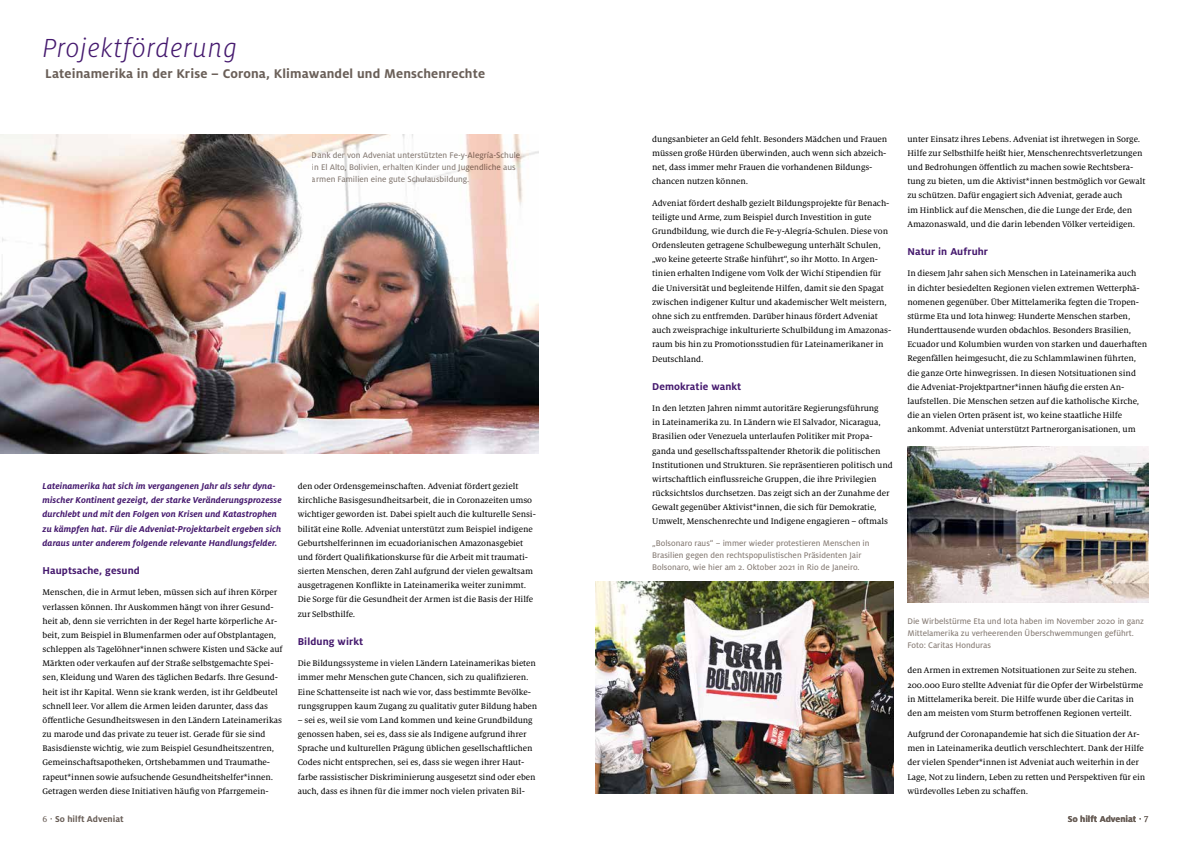
<style>
.page{position:relative;width:1191px;height:842px;background:#fff}
.page>*{position:absolute;margin:0;border:0;box-sizing:border-box;transform-origin:0 0}
.t1{font:italic 300 29px "Milo OT";letter-spacing:.04em;color:#45196e}
.t2{font:700 14px "Milo OT";letter-spacing:.01em;color:#6a5f58}
.t3{font:700 11px "Milo OT";letter-spacing:.01em;color:#45196e}
.t4{font:italic 700 9.5px/14.2px "Milo OT";letter-spacing:.01em;color:#45196e}
.t5{font:700 9.5px "Milo OT";color:#6a5f58}
.t6{font:9px/14.2px "Milo Serif OT Text";letter-spacing:-.005em;color:#000}
.t7{font:9px/12px "Milo OT Text";color:#847972}
.s1{font-family:"Milo Serif OT Text";font-weight:400}
.s2{font-family:"Milo Serif OT Text";font-weight:400;font-size:11px}
</style>
<div class="page">
<img style="left:595px;top:581px;width:298px;height:213px">
<img style="left:907px;top:446px;width:241px;height:156px">
<img style="left:0;top:135px;width:539px;height:319px">
<h1 class="t1" style="left:43px;top:32px;width:196px">Projektförderung</h1>
<h2 class="t2" style="left:45px;top:66px;width:441px">Lateinamerika in der Krise – Corona, Klimawandel und Menschenrechte</h2>
<p class="t7" style="left:312px;top:149px;width:210px">Dank der von Adveniat unterstützten Fe-y-Alegría-Schule in El Alto, Bolivien, erhalten Kinder und Jugendliche aus armen Familien eine gute Schulausbildung.</p>
<p class="t4" style="left:43px;top:479px;width:241px">Lateinamerika hat sich im vergangenen Jahr als sehr dyna&shy;mischer Kontinent gezeigt, der starke Veränderungsprozesse durchlebt und mit den Folgen von Krisen und Katastrophen zu kämpfen hat. Für die Adveniat-Projektarbeit ergeben sich daraus unter anderem folgende relevante Handlungsfelder.</p>
<p class="t3" style="left:43px;top:564px;width:99px">Hauptsache, gesund</p>
<p class="t6" style="left:43px;top:586px;width:242px">Menschen, die in Armut leben, müssen sich auf ihren Körper verlassen können. Ihr Auskommen hängt von ihrer Gesund&shy;heit ab, denn sie verrichten in der Regel harte körperliche Ar&shy;beit, zum Beispiel in Blumenfarmen oder auf Obstplantagen, schleppen als Tagelöhner*innen schwere Kisten und Säcke auf Märkten oder verkaufen auf der Straße selbstgemachte Spei&shy;sen, Kleidung und Waren des täglichen Bedarfs. Ihre Gesund&shy;heit ist ihr Kapital. Wenn sie krank werden, ist ihr Geldbeutel schnell leer. Vor allem die Armen leiden darunter, dass das öffentliche Gesundheitswesen in den Ländern Lateinamerikas zu marode und das private zu teuer ist. Gerade für sie sind Basisdienste wichtig, wie zum Beispiel Gesundheitszentren, Gemeinschaftsapotheken, Ortshebammen und Traumathe&shy;rapeut*innen sowie aufsuchende Gesundheitshelfer*innen.<br>Getragen werden diese Initiativen häufig von Pfarrgemein-</p>
<p class="t5" style="left:43px;top:814px;width:83px"><span class="s1">6</span> <span class="s2">·</span> So hilft Adveniat</p>
<p class="t6" style="left:298px;top:479px;width:240px">den oder Ordensgemeinschaften. Adveniat fördert gezielt kirchliche Basisgesundheitsarbeit, die in Coronazeiten umso wichtiger geworden ist. Dabei spielt auch die kulturelle Sensi&shy;bilität eine Rolle. Adveniat unterstützt zum Beispiel indigene Geburtshelferinnen im ecuadorianischen Amazonasgebiet und fördert Qualifikationskurse für die Arbeit mit traumati&shy;sierten Menschen, deren Zahl aufgrund der vielen gewaltsam ausgetragenen Konflikte in Lateinamerika weiter zunimmt.<br>Die Sorge für die Gesundheit der Armen ist die Basis der Hilfe zur Selbsthilfe.</p>
<p class="t3" style="left:298px;top:635px;width:67px">Bildung wirkt</p>
<p class="t6" style="left:298px;top:656px;width:241px">Die Bildungssysteme in vielen Ländern Lateinamerikas bieten immer mehr Menschen gute Chancen, sich zu qualifizieren.<br>Eine Schattenseite ist nach wie vor, dass bestimmte Bevölke&shy;rungsgruppen kaum Zugang zu qualitativ guter Bildung haben</p>
<p class="t6" style="left:298px;top:713px;width:239px">– sei es, weil sie vom Land kommen und keine Grundbildung genossen haben, sei es, dass sie als Indigene aufgrund ihrer Sprache und kulturellen Prägung üblichen gesellschaftlichen Codes nicht entsprechen, sei es, dass sie wegen ihrer Haut&shy;farbe rassistischer Diskriminierung ausgesetzt sind oder eben auch, dass es ihnen für die immer noch vielen privaten Bil-</p>
<p class="t6" style="left:652px;top:132px;width:237px">dungsanbieter an Geld fehlt. Besonders Mädchen und Frauen müssen große Hürden überwinden, auch wenn sich abzeich&shy;net, dass immer mehr Frauen die vorhandenen Bildungs&shy;chancen nutzen können.</p>
<p class="t6" style="left:652px;top:196px;width:240px">Adveniat fördert deshalb gezielt Bildungsprojekte für Benach&shy;teiligte und Arme, zum Beispiel durch Investition in gute Grundbildung, wie durch die Fe-y-Alegría-Schulen. Diese von Ordensleuten getragene Schulbewegung unterhält Schulen, „wo keine geteerte Straße hinführt“, so ihr Motto. In Argen&shy;tinien erhalten Indigene vom Volk der Wichí Stipendien für die Universität und begleitende Hilfen, damit sie den Spagat zwischen indigener Kultur und akademischer Welt meistern, ohne sich zu entfremden. Darüber hinaus fördert Adveniat auch zweisprachige inkulturierte Schulbildung im Amazonas&shy;raum bis hin zu Promotionsstudien für Lateinamerikaner in Deutschland.</p>
<p class="t3" style="left:652px;top:380px;width:91px">Demokratie wankt</p>
<p class="t6" style="left:652px;top:401px;width:242px">In den letzten Jahren nimmt autoritäre Regierungsführung<br>in Lateinamerika zu. In Ländern wie El Salvador, Nicaragua, Brasilien oder Venezuela unterlaufen Politiker mit Propa&shy;ganda und gesellschaftsspaltender Rhetorik die politischen Institutionen und Strukturen. Sie repräsentieren politisch und wirtschaftlich einflussreiche Gruppen, die ihre Privilegien rücksichtslos durchsetzen. Das zeigt sich an der Zunahme der Gewalt gegenüber Aktivist*innen, die sich für Demokratie, Umwelt, Menschenrechte und Indigene engagieren – oftmals</p>
<p class="t7" style="left:652px;top:537px;width:219px">„Bolsonaro raus“ – immer wieder protestieren Menschen in<br>Brasilien gegen den rechtspopulistischen Präsidenten Jair<br>Bolsonaro, wie hier am 2. Oktober 2021 in Rio de Janeiro.</p>
<p class="t6" style="left:907px;top:132px;width:239px">unter Einsatz ihres Lebens. Adveniat ist ihretwegen in Sorge.<br>Hilfe zur Selbsthilfe heißt hier, Menschenrechtsverletzungen und Bedrohungen öffentlich zu machen sowie Rechtsbera&shy;tung zu bieten, um die Aktivist*innen bestmöglich vor Gewalt zu schützen. Dafür engagiert sich Adveniat, gerade auch<br>im Hinblick auf die Menschen, die die Lunge der Erde, den Amazonaswald, und die darin lebenden Völker verteidigen.</p>
<p class="t3" style="left:907px;top:245px;width:82px">Natur in Aufruhr</p>
<p class="t6" style="left:907px;top:267px;width:241px">In diesem Jahr sahen sich Menschen in Lateinamerika auch<br>in dichter besiedelten Regionen vielen extremen Wetterphä&shy;nomenen gegenüber. Über Mittelamerika fegten die Tropen&shy;stürme Eta und Iota hinweg: Hunderte Menschen starben, Hunderttausende wurden obdachlos. Besonders Brasilien, Ecuador und Kolumbien wurden von starken und dauerhaften Regenfällen heimgesucht, die zu Schlammlawinen führten, die ganze Orte hinwegrissen. In diesen Notsituationen sind die Adveniat-Projektpartner*innen häufig die ersten An&shy;laufstellen. Die Menschen setzen auf die katholische Kirche, die an vielen Orten präsent ist, wo keine staatliche Hilfe ankommt. Adveniat unterstützt Partnerorganisationen, um</p>
<p class="t7" style="left:907px;top:615px;width:238px">Die Wirbelstürme Eta und Iota haben im November 2020 in ganz<br>Mittelamerika zu verheerenden Überschwemmungen geführt.<br>Foto: Caritas Honduras</p>
<p class="t6" style="left:907px;top:664px;width:237px">den Armen in extremen Notsituationen zur Seite zu stehen.<br>200.000 Euro stellte Adveniat für die Opfer der Wirbelstürme in Mittelamerika bereit. Die Hilfe wurde über die Caritas in den am meisten vom Sturm betroffenen Regionen verteilt.</p>
<p class="t6" style="left:907px;top:727px;width:239px">Aufgrund der Coronapandemie hat sich die Situation der Ar&shy;men in Lateinamerika deutlich verschlechtert. Dank der Hilfe der vielen Spender*innen ist Adveniat auch weiterhin in der Lage, Not zu lindern, Leben zu retten und Perspektiven für ein würdevolles Leben zu schaffen.</p>
<p class="t5" style="left:1068px;top:814px;width:82px">So hilft Adveniat <span class="s2">·</span> <span class="s1">7</span></p>
</div>
